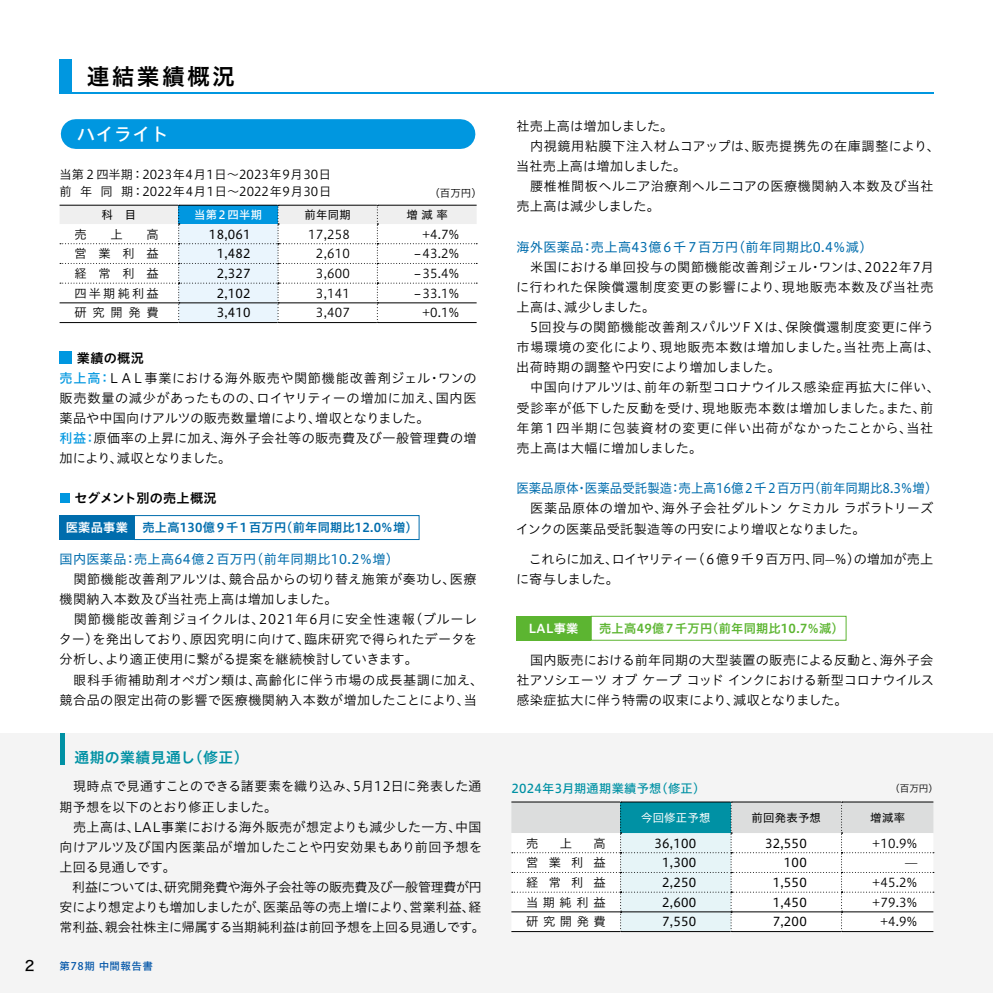
<style>
.page{position:relative;width:993px;height:993px;background:#fff}
.page>*{position:absolute;margin:0;border:0;box-sizing:border-box;transform-origin:0 0}
.t1{font:22.75px "Hiragino UD Sans Std N W6";letter-spacing:.1em;color:#000}
.t2{font:18.38px "Hiragino UD Sans Std N W5";color:#fff}
.t3{font:14.88px "Hiragino UD Sans Std N W6";letter-spacing:.03em;color:#0091a4}
.t4{font:14px "Hira Kaku Std W5";color:#000}
.t5{font:13.12px/20.1px "Hiragino UD Sans Std N W3";letter-spacing:.02em;color:#000}
.t6{font:13.12px/20.1px "Hiragino UD Sans Std N W3";letter-spacing:.045em;color:#000}
.t7{font:13.12px/20.1px "Hiragino UD Sans Std N W3";letter-spacing:-.01em;color:#000}
.t8{font:13.12px "Hiragino UD Sans Std N W4";letter-spacing:.03em;color:#006dad}
.t9{font:13.12px/20.1px "Hiragino UD Sans Std N W3";letter-spacing:-.045em;color:#000}
.t10{font:13.12px "Hiragino UD Sans Std N W4";letter-spacing:.01em;color:#006dad;scale:.95 1}
.t11{font:13.12px "Hiragino UD Sans Std N W6";letter-spacing:.015em;color:#000}
.t12{font:12.25px/17.5px "Hiragino UD Sans Std N W3";letter-spacing:.05em;color:#000}
.t13{font:12.25px "Hiragino UD Sans Std N W4";letter-spacing:.02em;color:#000}
.t14{font:12.25px "Hiragino UD Sans Std N W6";letter-spacing:.02em;color:#006dad}
.t15{font:12.25px "Hiragino UD Sans Std N W6";letter-spacing:.02em;color:#5cb531}
.t16{font:12.25px "Hiragino UD Sans Std N W3";letter-spacing:.05em;color:#000;scale:1.8 1}
.t17{font:12.25px "Hiragino UD Sans Std N W5";letter-spacing:.02em;color:#0091a4}
.t18{font:12.25px "Hiragino UD Sans Std N W6";letter-spacing:.02em;color:#fff}
.t19{font:11.38px "Hiragino UD Sans Std N W4";letter-spacing:.02em;color:#000}
.t20{font:11.38px "Hiragino UD Sans Std N W5";letter-spacing:.01em;color:#fff}
.t21{font:11.38px "Hiragino UD Sans Std N W4";letter-spacing:.02em;color:#fff}
.t22{font:10.5px "Hiragino UD Sans Std N W5";letter-spacing:.05em;color:#0054a7}
.t23{font:10.5px "Hiragino UD Sans Std N W3";color:#000}
.t24{font:9.62px "Hiragino UD Sans Std N W3";color:#000}
.s1{font-family:"Hiragino UD Sans Std N W5";color:#0097e0}
.s2{color:#fff}
</style>
<div class="page">
<div style="left:0;top:733px;width:992px;height:259px;background:#f4f4f4"></div>
<div style="left:60px;top:60px;width:12px;height:34px;background:#0097e0"></div>
<hr style="left:60px;top:93px;width:873px;height:1px;background:#0097e0">
<svg style="left:60px;top:205px;width:417px;height:118px"></svg>
<div style="left:76px;top:119px;width:384px;height:30px;background:#0097e0"></div>
<svg style="left:511px;top:801px;width:422px;height:130px"></svg>
<hr style="left:511px;top:911px;width:109px;height:1px;background:#000">
<hr style="left:620px;top:911px;width:110px;height:1px;background:#000">
<hr style="left:730px;top:911px;width:111px;height:1px;background:#000">
<hr style="left:841px;top:911px;width:92px;height:1px;background:#000">
<hr style="left:60px;top:733px;width:4px;height:31px;background:#0091a4">
<div style="left:60px;top:350px;width:12px;height:13px;background:#0097e0"></div>
<div style="left:60px;top:493px;width:9px;height:10px;background:#0097e0"></div>
<div style="left:134px;top:515px;width:285px;height:24px;border:1px solid #006dad"></div>
<div style="left:60px;top:515px;width:74px;height:24px;background:#006dad"></div>
<div style="left:590px;top:615px;width:256px;height:25px;border:1px solid #5cb531"></div>
<div style="left:516px;top:615px;width:74px;height:25px;background:#5cb531"></div>
<h1 class="t1" style="left:87px;top:59px;width:149px">連結業績概況</h1>
<h2 class="t2" style="left:77px;top:120px;width:93px">ハイライト</h2>
<p class="t12" style="left:60px;top:165px;width:273px">当第２四半期：2023年4月1日～2023年9月30日前 年 同 期：2022年4月1日～2022年9月30日</p>
<p class="t23" style="left:429px;top:185px;width:54px">（百万円）</p>
<p class="t19" style="left:101px;top:206px;width:36px">科　目</p>
<p class="t20" style="left:194px;top:206px;width:69px">当第２四半期</p>
<p class="t19" style="left:304px;top:206px;width:48px">前年同期</p>
<p class="t19" style="left:406px;top:206px;width:43px">増 減 率</p>
<p class="t12" style="left:74px;top:224px;width:14px">売</p>
<p class="t12" style="left:110px;top:224px;width:14px">上</p>
<p class="t12" style="left:146px;top:224px;width:14px">高</p>
<p class="t13" style="left:209px;top:224px;width:43px">18,061</p>
<p class="t12" style="left:308px;top:224px;width:43px">17,258</p>
<p class="t12" style="left:422px;top:224px;width:38px">+4.7%</p>
<p class="t12" style="left:74px;top:244px;width:86px">営業利益</p>
<p class="t13" style="left:216px;top:244px;width:36px">1,482</p>
<p class="t12" style="left:316px;top:244px;width:36px">2,610</p>
<p class="t16" style="left:413px;top:244px;width:27px">-43.2%</p>
<p class="t12" style="left:74px;top:264px;width:86px">経常利益</p>
<p class="t13" style="left:216px;top:264px;width:36px">2,327</p>
<p class="t12" style="left:316px;top:264px;width:36px">3,600</p>
<p class="t16" style="left:413px;top:264px;width:27px">-35.4%</p>
<p class="t12" style="left:74px;top:283px;width:86px">四半期純利益</p>
<p class="t13" style="left:216px;top:283px;width:36px">2,102</p>
<p class="t12" style="left:316px;top:283px;width:36px">3,141</p>
<p class="t16" style="left:413px;top:284px;width:27px">-33.1%</p>
<p class="t12" style="left:74px;top:303px;width:86px">研究開発費</p>
<p class="t13" style="left:216px;top:303px;width:36px">3,410</p>
<p class="t12" style="left:316px;top:303px;width:36px">3,407</p>
<p class="t12" style="left:422px;top:303px;width:38px">+0.1%</p>
<p class="t11" style="left:77px;top:347px;width:68px">業績の概況</p>
<p class="t5" style="left:60px;top:366px;width:418px"><span class="s1">売上高：</span>ＬＡＬ事業における海外販売や関節機能改善剤ジェル・ワンの販売数量の減少があったものの、ロイヤリティーの増加に加え、国内医薬品や中国向けアルツの販売数量増により、増収となりました。<br><span class="s1">利益：</span>原価率の上昇に加え、海外子会社等の販売費及び一般管理費の増加により、減収となりました。</p>
<p class="t11" style="left:74px;top:488px;width:144px">セグメント別の売上概況</p>
<p class="t14" style="left:66px;top:518px;width:353px"><span class="s2">医薬品事業</span> 売上高130億９千１百万円（前年同期比12.0％増）</p>
<p class="t8" style="left:60px;top:548px;width:341px">国内医薬品：売上高64億２百万円（前年同期比10.2％増）</p>
<p class="t5" style="left:59px;top:568px;width:425px">　関節機能改善剤アルツは、競合品からの切り替え施策が奏功し、医療機関納入本数及び当社売上高は増加しました。<br>　関節機能改善剤ジョイクルは、2021年6月に安全性速報（ブルーレター）を発出しており、原因究明に向けて、臨床研究で得られたデータを分析し、より適正使用に繋がる提案を継続検討していきます。<br>　眼科手術補助剤オペガン類は、高齢化に伴う市場の成長基調に加え、競合品の限定出荷の影響で医療機関納入本数が増加したことにより、当</p>
<p class="t3" style="left:74px;top:746px;width:175px">通期の業績見通し（修正）</p>
<p class="t7" style="left:60px;top:775px;width:426px">　現時点で見通すことのできる諸要素を織り込み、5月12日に発表した通期予想を以下のとおり修正しました。<br>　売上高は、LAL事業における海外販売が想定よりも減少した一方、中国向けアルツ及び国内医薬品が増加したことや円安効果もあり前回予想を上回る見通しです。<br>　利益については、研究開発費や海外子会社等の販売費及び一般管理費が円安により想定よりも増加しましたが、医薬品等の売上増により、営業利益、経常利益、親会社株主に帰属する当期純利益は前回予想を上回る見通しです。</p>
<p class="t4" style="left:25px;top:954px;width:11px">2</p>
<p class="t22" style="left:60px;top:957px;width:95px">第78期 中間報告書</p>
<p class="t5" style="left:516px;top:115px;width:425px">社売上高は増加しました。<br>　内視鏡用粘膜下注入材ムコアップは、販売提携先の在庫調整により、当社売上高は増加しました。<br>　腰椎椎間板ヘルニア治療剤ヘルニコアの医療機関納入本数及び当社売上高は減少しました。</p>
<p class="t8" style="left:516px;top:236px;width:357px">海外医薬品：売上高43億６千７百万円（前年同期比0.4％減）</p>
<p class="t6" style="left:516px;top:256px;width:425px">　米国における単回投与の関節機能改善剤ジェル・ワンは、2022年7月に行われた保険償還制度変更の影響により、現地販売本数及び当社売上高は、減少しました。<br>　5回投与の関節機能改善剤スパルツＦＸは、保険償還制度変更に伴う市場環境の変化により、現地販売本数は増加しました。当社売上高は、出荷時期の調整や円安により増加しました。<br>　中国向けアルツは、前年の新型コロナウイルス感染症再拡大に伴い、受診率が低下した反動を受け、現地販売本数は増加しました。また、前年第１四半期に包装資材の変更に伴い出荷がなかったことから、当社売上高は大幅に増加しました。</p>
<p class="t10" style="left:516px;top:478px;width:444px">医薬品原体・医薬品受託製造：売上高16億２千２百万円（前年同期比8.3％増）</p>
<p class="t5" style="left:515px;top:497px;width:419px">　医薬品原体の増加や、海外子会社ダルトンケミカルラボラトリーズインクの医薬品受託製造等の円安により増収となりました。</p>
<p class="t9" style="left:516px;top:548px;width:418px">　これらに加え、ロイヤリティー（６億９千９百万円、同—％）の増加が売上に寄与しました。</p>
<p class="t18" style="left:528px;top:618px;width:51px">LAL事業</p>
<p class="t15" style="left:599px;top:618px;width:246px">売上高49億７千万円（前年同期比10.7％減）</p>
<p class="t5" style="left:516px;top:648px;width:419px;text-align:justify">　国内販売における前年同期の大型装置の販売による反動と、海外子会社アソシエーツオブケープコッドインクにおける新型コロナウイルス感染症拡大に伴う特需の収束により、減収となりました。</p>
<p class="t17" style="left:511px;top:778px;width:195px">2024年3月期通期業績予想（修正）</p>
<p class="t24" style="left:889px;top:781px;width:50px">（百万円）</p>
<p class="t21" style="left:641px;top:808px;width:71px">今回修正予想</p>
<p class="t19" style="left:751px;top:808px;width:71px">前回発表予想</p>
<p class="t19" style="left:869px;top:808px;width:37px">増減率</p>
<p class="t12" style="left:526px;top:833px;width:14px">売</p>
<p class="t12" style="left:559px;top:833px;width:14px">上</p>
<p class="t12" style="left:593px;top:833px;width:14px">高</p>
<p class="t13" style="left:654px;top:833px;width:43px">36,100</p>
<p class="t13" style="left:764px;top:833px;width:43px">32,550</p>
<p class="t12" style="left:872px;top:833px;width:46px">+10.9%</p>
<p class="t12" style="left:526px;top:852px;width:81px">営業利益</p>
<p class="t13" style="left:662px;top:853px;width:36px">1,300</p>
<p class="t13" style="left:783px;top:853px;width:24px">100</p>
<p class="t12" style="left:904px;top:852px;width:14px">—</p>
<p class="t12" style="left:526px;top:872px;width:81px">経常利益</p>
<p class="t13" style="left:662px;top:872px;width:36px">2,250</p>
<p class="t13" style="left:772px;top:872px;width:36px">1,550</p>
<p class="t12" style="left:872px;top:872px;width:46px">+45.2%</p>
<p class="t12" style="left:526px;top:892px;width:81px">当期純利益</p>
<p class="t13" style="left:662px;top:892px;width:36px">2,600</p>
<p class="t13" style="left:772px;top:892px;width:36px">1,450</p>
<p class="t12" style="left:872px;top:892px;width:46px">+79.3%</p>
<p class="t12" style="left:526px;top:911px;width:81px">研究開発費</p>
<p class="t13" style="left:662px;top:912px;width:36px">7,550</p>
<p class="t13" style="left:772px;top:912px;width:36px">7,200</p>
<p class="t12" style="left:880px;top:911px;width:38px">+4.9%</p>
</div>
